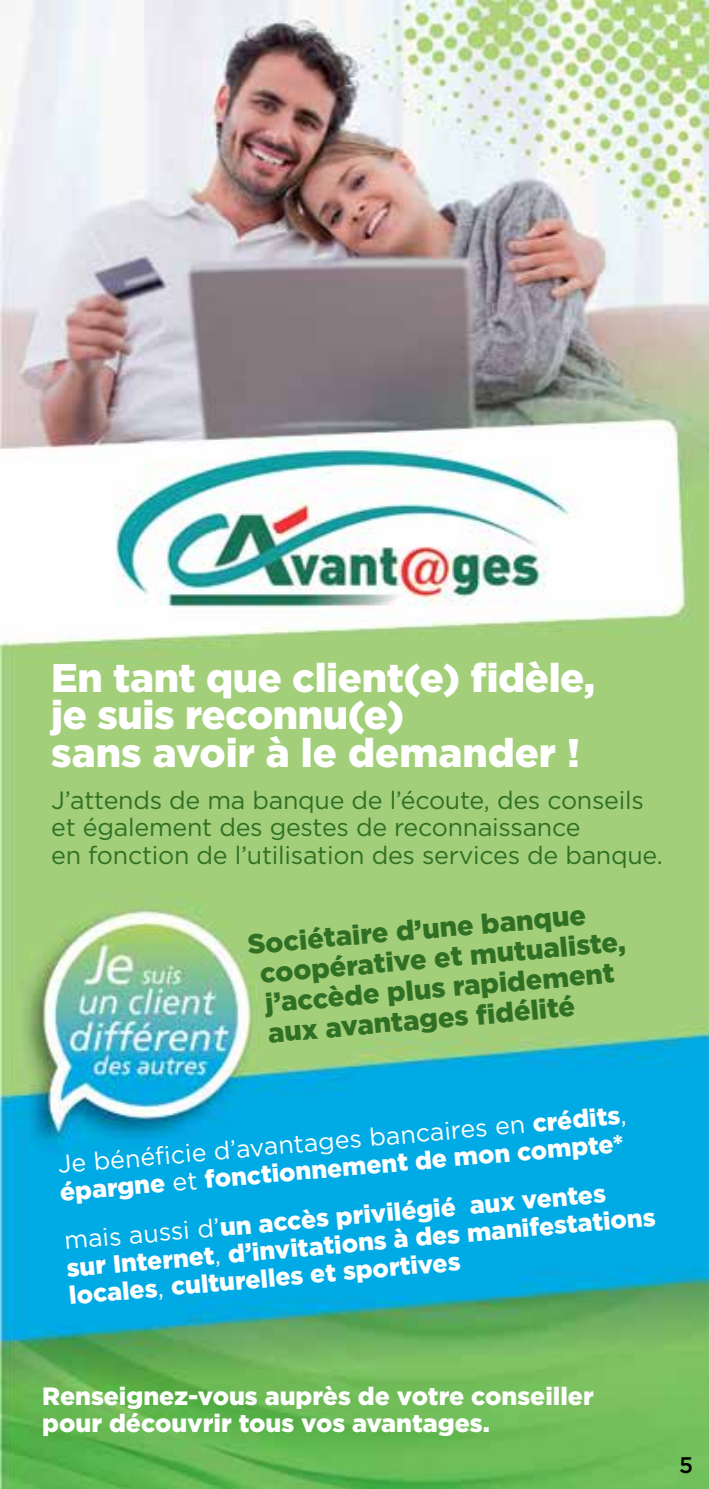
<style>
.page{position:relative;width:709px;height:1489px;background:#fff}
.page>*{position:absolute;margin:0;border:0;box-sizing:border-box;transform-origin:0 0}
.t1{font:900 40px/37.5px "Gotham";letter-spacing:-.01em;color:#fff}
.t2{font:900 27.5px/30px "Gotham";color:#307025}
.t3{font:900 25px/27.5px "Gotham";color:#fff}
.t4{font:25px/27.5px "Gotham";letter-spacing:-.01em;color:#307025}
.t5{font:500 22.5px "Gotham";color:#000}
.s1{font-weight:400}
</style>
<div class="page">
<img style="left:0;top:0;width:709px;height:1488px">
<h1 class="t1" style="left:51px;top:658px;width:545px">En tant que client(e) fidèle, je suis reconnu(e)<br>sans avoir à le demander !</h1>
<p class="t4" style="left:51px;top:785px;width:613px">J’attends de ma banque de l’écoute, des conseils et également des gestes de reconnaissance<br>en fonction de l’utilisation des services de banque.</p>
<p class="t2" style="left:256px;top:928px;width:368px;text-indent:-10px;rotate:-5deg">Sociétaire d’une banque coopérative et mutualiste, j’accède plus rapidement aux avantages fi délité</p>
<p class="t3" style="left:56px;top:1150px;width:572px;rotate:-5deg"><span class="s1">Je bénéfi cie d’avantages bancaires en</span> crédits<span class="s1">, </span>épargne <span class="s1">et</span>fonctionnem ent de m on com pte*</p>
<p class="t3" style="left:63px;top:1226px;width:596px;rotate:-5deg"><span class="s1">mais aussi d’</span>un accès privilégié aux ventes surInternet<span class="s1">,</span> d’invitations à des m anifestations locales<span class="s1">,</span> culturelles et sportives</p>
<p class="t3" style="left:42px;top:1381px;width:553px">Renseignez-vous auprès de votre conseiller pour découvrir tous vos avantages.</p>
<p class="t5" style="left:679px;top:1450px;width:15px">5</p>
</div>
